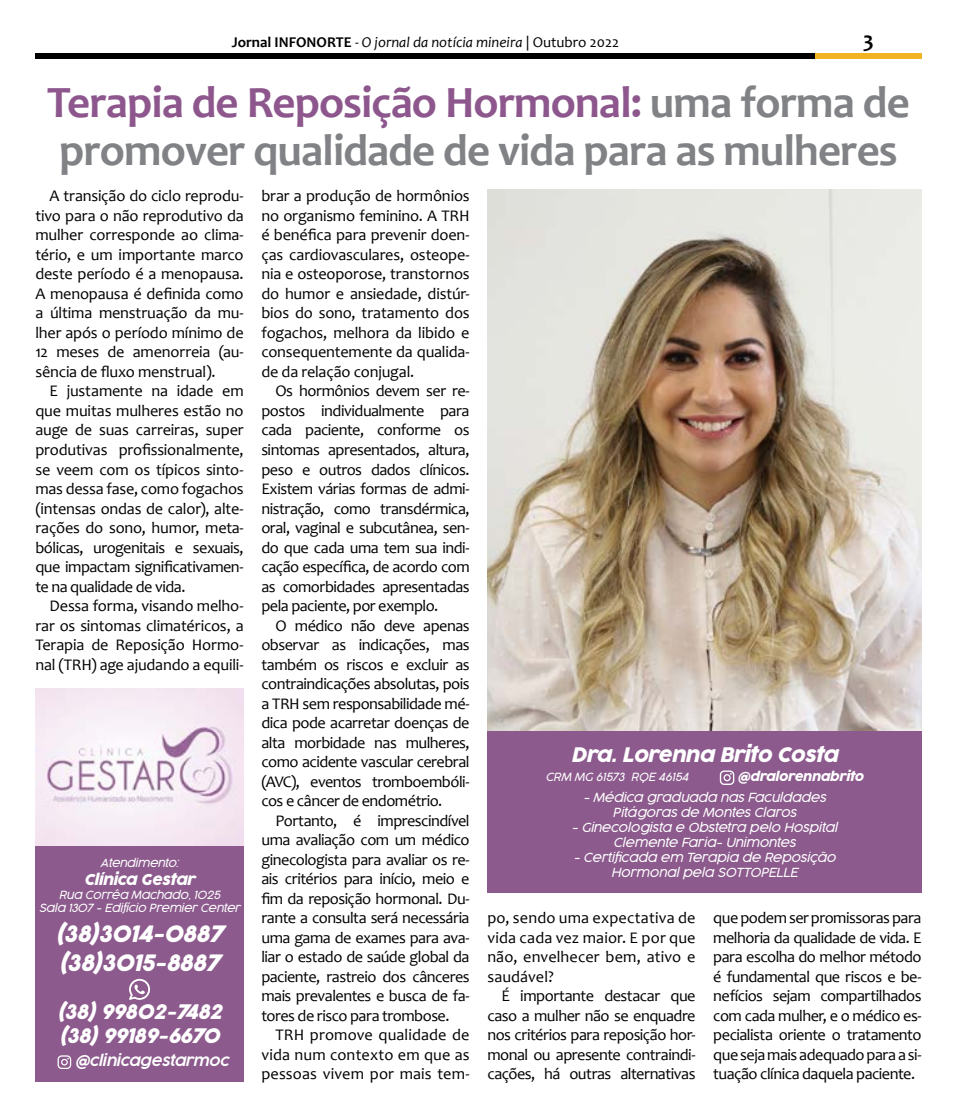
<style>
.page{position:relative;width:957px;height:1117px;background:#fff}
.page>*{position:absolute;margin:0;border:0;box-sizing:border-box;transform-origin:0 0}
.t1{font:700 45px/47.5px "Candara";letter-spacing:-.02em;color:#808285}
.t2{font:italic 22.5px/29.5px "Cocogoose Pro";letter-spacing:-.03em;color:#fff}
.t3{font:700 22.5px "Candara";color:#000}
.t4{font:italic 20px/24px "Cocogoose Pro";letter-spacing:-.03em;color:#fff}
.t5{font:16.25px/19.5px "Candara";letter-spacing:-.025em;color:#000;text-align:justify}
.t6{font:italic 15px "Candara";color:#000}
.t7{font:italic 300 15px "Cocogoose Pro";letter-spacing:-.03em;color:#fff}
.t8{font:italic 15px "Cocogoose Pro";letter-spacing:-.03em;color:#fff}
.t9{font:italic 300 12.5px/15px "Cocogoose Pro";letter-spacing:-.02em;color:#fff;text-align:center}
.t10{font:italic 12.5px "Cocogoose Pro";letter-spacing:-.02em;color:#fff}
.t11{font:italic 300 11.25px/13.5px "Cocogoose Pro";letter-spacing:-.03em;color:#fff;text-align:center}
.s1{font-weight:700;font-style:normal}
.s2{font-style:normal}
.s3{color:#8d578d}
</style>
<div class="page">
<div style="left:815px;top:53px;width:106px;height:6px;background:#f1b424"></div>
<div style="left:35px;top:53px;width:780px;height:6px;background:#000"></div>
<div style="left:487px;top:730px;width:434px;height:162px;background:#8c5a8d"></div>
<div style="left:35px;top:845px;width:209px;height:236px;background:#8c5a8d"></div>
<img style="left:35px;top:688px;width:209px;height:157px">
<svg style="left:129px;top:978px;width:21px;height:21px"></svg>
<svg style="left:58px;top:1055px;width:13px;height:13px"></svg>
<svg style="left:720px;top:770px;width:14px;height:14px"></svg>
<img style="left:487px;top:189px;width:434px;height:541px">
<p class="t6" style="left:232px;top:33px;width:389px"><span class="s1">Jornal INFONORTE</span> - O jornal da notícia mineira <span class="s2">| Outubro 2022</span></p>
<h2 class="t3" style="left:863px;top:26px;width:12px">3</h2>
<h1 class="t1" style="left:47px;top:78px;width:864px"><span class="s3">Terapia de Reposição Hormonal:</span> uma forma de promover qualidade de vida para as mulheres</h1>
<p class="t5" style="left:35px;top:186px;width:210px;text-indent:14px">A transição do ciclo reprodu&shy;tivo para o não reprodutivo da mulher corresponde ao clima&shy;tério, e um importante marco deste período é a menopausa.<br>A menopausa é definida como a última menstruação da mu&shy;lher após o período mínimo de 12 meses de amenorreia (au&shy;sência de fluxo menstrual).</p>
<p class="t5" style="left:35px;top:381px;width:210px;text-indent:14px">E justamente na idade em que muitas mulheres estão no auge de suas carreiras, super produtivas profissionalmente, se veem com os típicos sinto&shy;mas dessa fase, como fogachos (intensas ondas de calor), alte&shy;rações do sono, humor, meta&shy;bólicas, urogenitais e sexuais, que impactam significativamen&shy;te na qualidade de vida.</p>
<p class="t5" style="left:35px;top:595px;width:210px;text-indent:14px">Dessa forma, visando melho&shy;rar os sintomas climatéricos, a Terapia de Reposição Hormo&shy;nal (TRH) age ajudando a equili-</p>
<p class="t11" style="left:100px;top:855px;width:80px">Atendimento:</p>
<p class="t8" style="left:84px;top:869px;width:113px">Clínica Gestar</p>
<p class="t11" style="left:39px;top:887px;width:203px">Rua Corrêa Machado, 1025<br>Sala 1307 - Edifício Premier Center</p>
<h2 class="t2" style="left:55px;top:919px;width:170px">(38)3014-0887 (38)3015-8887</h2>
<p class="t4" style="left:57px;top:1000px;width:166px">(38) 99802-7482 (38) 99189-6670</p>
<p class="t7" style="left:75px;top:1050px;width:155px">@clinicagestarmoc</p>
<p class="t5" style="left:261px;top:186px;width:210px">brar a produção de hormônios no organismo feminino. A TRH é benéfica para prevenir doen&shy;ças cardiovasculares, osteope&shy;nia e osteoporose, transtornos do humor e ansiedade, distúr&shy;bios do sono, tratamento dos fogachos, melhora da libido e consequentemente da qualida&shy;de da relação conjugal.</p>
<p class="t5" style="left:261px;top:381px;width:210px;text-indent:14px">Os hormônios devem ser re&shy;postos individualmente para cada paciente, conforme os sintomas apresentados, altura, peso e outros dados clínicos.<br>Existem várias formas de admi&shy;nistração, como transdérmica, oral, vaginal e subcutânea, sen&shy;do que cada uma tem sua indi&shy;cação específica, de acordo com as comorbidades apresentadas pela paciente, por exemplo.</p>
<p class="t5" style="left:261px;top:615px;width:210px;text-indent:14px">O médico não deve apenas observar as indicações, mas também os riscos e excluir as contraindicações absolutas, pois a TRH sem responsabilidade mé&shy;dica pode acarretar doenças de alta morbidade nas mulheres, como acidente vascular cerebral (AVC), eventos tromboembóli&shy;cos e câncer de endométrio.</p>
<p class="t5" style="left:261px;top:810px;width:210px;text-indent:14px">Portanto, é imprescindível uma avaliação com um médico ginecologista para avaliar os re&shy;ais critérios para início, meio e fim da reposição hormonal. Du&shy;rante a consulta será necessária uma gama de exames para ava&shy;liar o estado de saúde global da paciente, rastreio dos cânceres mais prevalentes e busca de fa&shy;tores de risco para trombose.</p>
<p class="t5" style="left:261px;top:1024px;width:210px;text-indent:14px">TRH promove qualidade de vida num contexto em que as pessoas vivem por mais tem-</p>
<p class="t4" style="left:571px;top:743px;width:269px">Dra. Lorenna Brito Costa</p>
<p class="t11" style="left:545px;top:769px;width:145px">CRM MG 61573 RQE 46154</p>
<p class="t10" style="left:738px;top:767px;width:127px">@dralorennabrito</p>
<p class="t9" style="left:583px;top:789px;width:244px">- Médica graduada nas Faculdades<br>Pitágoras de Montes Claros</p>
<p class="t9" style="left:571px;top:819px;width:267px">- Ginecologista e Obstetra pelo Hospital<br>Clemente Faria- Unimontes</p>
<p class="t9" style="left:573px;top:849px;width:264px">- Certificada em Terapia de Reposição<br>Hormonal pela SOTTOPELLE</p>
<p class="t5" style="left:487px;top:907px;width:210px">po, sendo uma expectativa de vida cada vez maior. E por que não, envelhecer bem, ativo e saudável?</p>
<p class="t5" style="left:487px;top:985px;width:210px;text-indent:14px">É importante destacar que caso a mulher não se enquadre nos critérios para reposição hor&shy;monal ou apresente contraindi&shy;cações, há outras alternativas</p>
<p class="t5" style="left:713px;top:907px;width:210px">que podem ser promissoras para melhoria da qualidade de vida. E para escolha do melhor método é fundamental que riscos e be&shy;nefícios sejam compartilhados com cada mulher, e o médico es&shy;pecialista oriente o tratamento que seja mais adequado para a si&shy;tuação clínica daquela paciente.</p>
</div>
